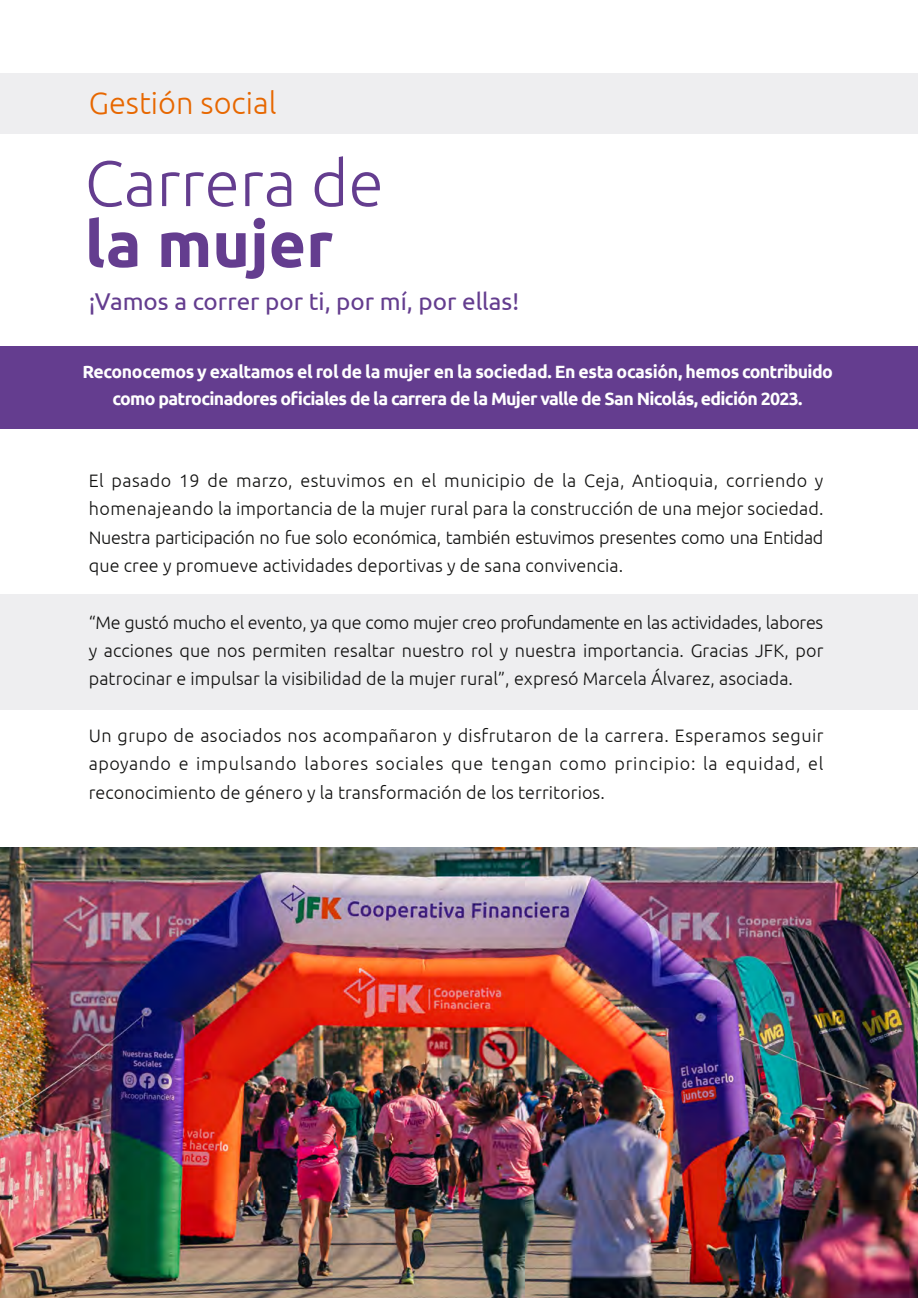
<style>
.page{position:relative;width:918px;height:1298px;background:#fff}
.page>*{position:absolute;margin:0;border:0;box-sizing:border-box;transform-origin:0 0}
.t1{font:300 64.2px "Ubuntu";color:#643d8f}
.t2{font:700 64.2px "Ubuntu";color:#643d8f}
.t3{font:300 30.75px "Ubuntu";color:#e76700}
.t4{font:24.3px "Ubuntu";color:#643d8f}
.t5{font:300 18px/28.3px "Ubuntu";letter-spacing:.005em;color:#111110;text-align:justify}
.t6{font:700 17.7px/26.5px "Ubuntu";letter-spacing:-.04em;color:#fff;text-align:center}
</style>
<div class="page">
<div style="left:0;top:594px;width:918px;height:116px;background:#eeeef0"></div>
<div style="left:0;top:74px;width:918px;height:60px;background:#eeeef0"></div>
<div style="left:0;top:347px;width:918px;height:82px;background:#643d8f"></div>
<img style="left:0;top:847px;width:918px;height:450px">
<h2 class="t3" style="left:89px;top:84px;width:189px">Gestión social</h2>
<h1 class="t1" style="left:85px;top:144px;width:300px">Carrera de</h1>
<h1 class="t2" style="left:85px;top:205px;width:250px">la mujer</h1>
<h3 class="t4" style="left:89px;top:287px;width:432px">¡Vamos a correr por ti, por mí, por ellas!</h3>
<p class="t6" style="left:82px;top:358px;width:752px">Reconocemos y exaltamos el rol de la mujer en la sociedad. En esta ocasión, hemos contribuido como patrocinadores oficiales de la carrera de la Mujer valle de San Nicolás, edición 2023.</p>
<p class="t5" style="left:89px;top:466px;width:736px">El pasado 19 de marzo, estuvimos en el municipio de la Ceja, Antioquia, corriendo y homenajeando la importancia de la mujer rural para la construcción de una mejor sociedad.<br>Nuestra participación no fue solo económica, también estuvimos presentes como una Entidad que cree y promueve actividades deportivas y de sana convivencia.</p>
<p class="t5" style="left:89px;top:607px;width:736px">“Me gustó mucho el evento, ya que como mujer creo profundamente en las actividades, labores y acciones que nos permiten resaltar nuestro rol y nuestra importancia. Gracias JFK, por patrocinar e impulsar la visibilidad de la mujer rural”, expresó Marcela Álvarez, asociada.</p>
<p class="t5" style="left:89px;top:721px;width:736px">Un grupo de asociados nos acompañaron y disfrutaron de la carrera. Esperamos seguir apoyando e impulsando labores sociales que tengan como principio: la equidad, el reconocimiento de género y la transformación de los territorios.</p>
</div>
